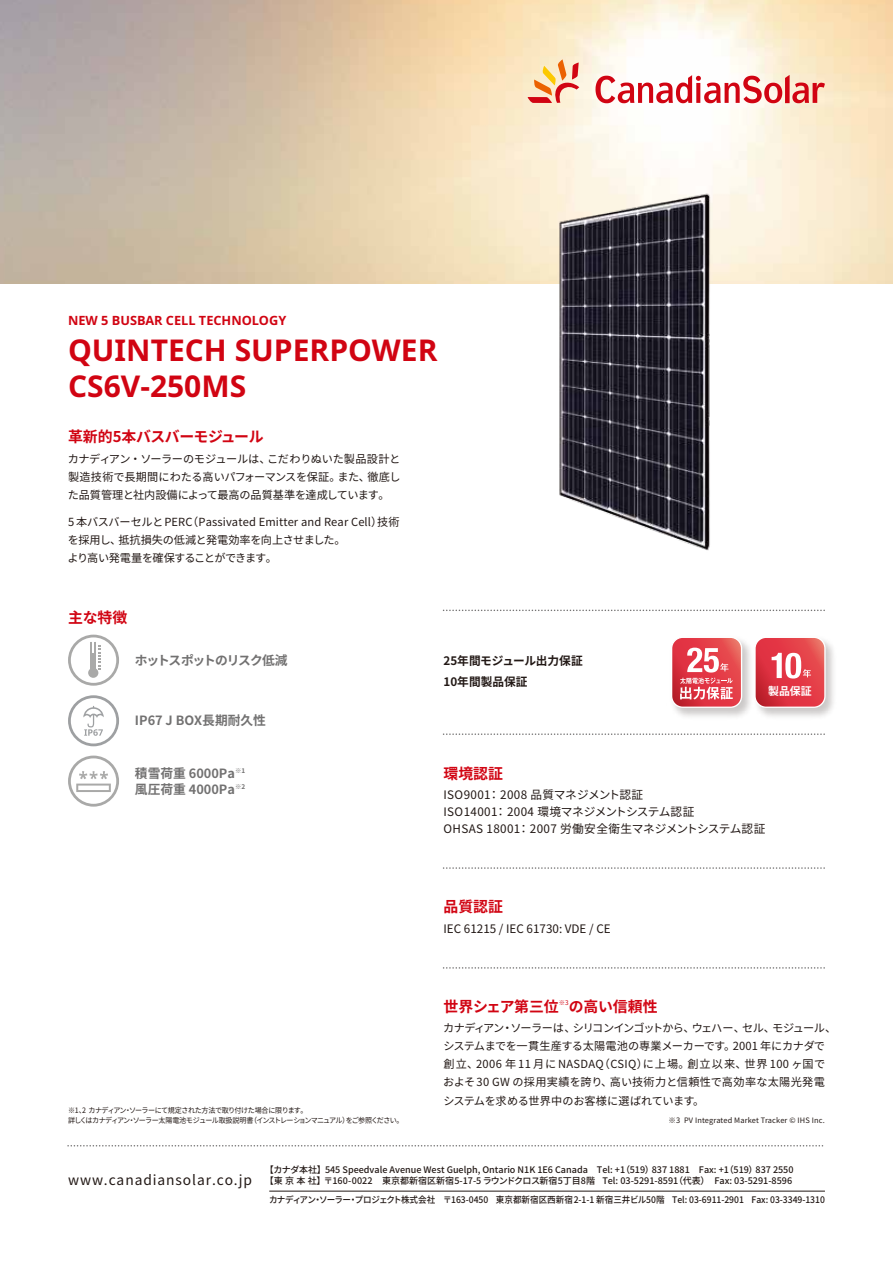
<style>
.page{position:relative;width:893px;height:1263px;background:#fff}
.page>*{position:absolute;margin:0;border:0;box-sizing:border-box;transform-origin:0 0}
.t1{font:700 30px "Noto Sans";color:#d10412}
.t2{font:700 14.85px "Noto Sans CJ Kjp";color:#d10412}
.t3{font:13.8px "Noto Sans CJ Kjp";letter-spacing:.065em;color:#221815}
.t4{font:700 12.75px/15.9px "Noto Sans CJ Kjp";color:#727171}
.t5{font:700 12.75px "Noto Sans";color:#d10412}
.t6{font:700 12.75px "Noto Sans CJ Kjp";letter-spacing:-.08em;color:#727171}
.t7{font:11.7px/17px "Noto Sans CJ Kjp";letter-spacing:.03em;color:#221815}
.t8{font:11.7px "Noto Sans CJ Kjp";letter-spacing:.01em;color:#221815}
.t9{font:700 11.7px/21.3px "Noto Sans CJ Kjp";color:#221815}
.t10{font:11.1px/18px "Noto Sans CJ Kjp";color:#221815}
.t11{font:700 10.8px "Koz Go Pro";color:#fff}
.t12{font:500 9px/11.7px "Noto Sans CJ Kjp";color:#221815}
.t13{font:500 9px "Noto Sans CJ Kjp";color:#221815;scale:.95 1}
.t14{font:7.5px/9.6px "Noto Sans CJ Kjp";letter-spacing:-.09em;color:#221815;scale:.95 1}
.t15{font:7.5px "Noto Sans CJ Kjp";letter-spacing:.02em;color:#221815}
.t16{font:6.45px "Noto Sans CJ Kjp";color:#d10412}
</style>
<div class="page">
<svg style="left:443px;top:967px;width:382px;height:2px"></svg>
<svg style="left:443px;top:867px;width:382px;height:2px"></svg>
<svg style="left:443px;top:733px;width:382px;height:2px"></svg>
<svg style="left:443px;top:610px;width:382px;height:1px"></svg>
<img style="left:674px;top:641px;width:76px;height:76px">
<div style="left:671px;top:637px;width:71px;height:71px;border:1px solid #fff;border-radius:11px"></div>
<svg style="left:672px;top:637px;width:70px;height:70px;background:#e66870"></svg>
<div style="left:754px;top:637px;width:72px;height:71px;border:1px solid #fff;border-radius:11px"></div>
<svg style="left:755px;top:637px;width:70px;height:70px;background:#e3555f"></svg>
<svg style="left:528px;top:59px;width:51px;height:44px;background:#f2b994"></svg>
<svg style="left:595px;top:75px;width:230px;height:28px"></svg>
<svg style="left:68px;top:635px;width:51px;height:51px"></svg>
<svg style="left:68px;top:756px;width:51px;height:51px"></svg>
<svg style="left:68px;top:695px;width:51px;height:51px"></svg>
<svg style="left:68px;top:1145px;width:756px;height:1px"></svg>
<hr style="left:269px;top:1191px;width:556px;height:1px;background:#221815">
<img style="left:516px;top:186px;width:295px;height:365px">
<p class="t5" style="left:68px;top:311px;width:220px">NEW 5 BUSBAR CELL TECHNOLOGY</p>
<h1 class="t1" style="left:68px;top:329px;width:371px">QUINTECH SUPERPOWER</h1>
<h1 class="t1" style="left:68px;top:365px;width:180px">CS6V-250MS</h1>
<h2 class="t2" style="left:68px;top:428px;width:197px">革新的5本バスバーモジュール</h2>
<p class="t10" style="left:68px;top:450px;width:334px;text-align:justify">カナディアン・ソーラーのモジュールは、こだわりぬいた製品設計と製造技術で長期間にわたる高いパフォーマンスを保証。また、徹底した品質管理と社内設備によって最高の品質基準を達成しています。</p>
<p class="t10" style="left:67px;top:513px;width:334px">5 本バスバーセルとPERC（Passivated Emitter and Rear Cell）技術を採用し、抵抗損失の低減と発電効率を向上させました。<br>より高い発電量を確保することができます。</p>
<h2 class="t2" style="left:68px;top:610px;width:61px">主な特徴</h2>
<p class="t6" style="left:135px;top:653px;width:154px">ホットスポットのリスク低減</p>
<p class="t4" style="left:135px;top:713px;width:133px">IP67 J BOX長期耐久性</p>
<p class="t4" style="left:135px;top:765px;width:112px">積雪荷重 6000Pa<sup>※1</sup>風圧荷重 4000Pa<sup>※2</sup></p>
<p class="t14" style="left:68px;top:1106px;width:355px">※1、2 カナディアン・ソーラーにて規定された方法で取り付けた場合に限ります。<br>詳しくはカナディアン・ソーラー太陽電池モジュール取扱説明書（インストレーションマニュアル）をご参照ください。</p>
<p class="t9" style="left:443px;top:650px;width:141px">25年間モジュール出力保証<br>10年間製品保証</p>
<h2 class="t2" style="left:443px;top:765px;width:61px">環境認証</h2>
<p class="t11" style="left:768px;top:684px;width:45px">製品保証</p>
<p class="t7" style="left:443px;top:786px;width:323px">ISO9001： 2008 品質マネジメント認証<br>ISO14001： 2004 環境マネジメントシステム認証<br>OHSAS 18001： 2007 労働安全衛生マネジメントシステム認証</p>
<h2 class="t2" style="left:443px;top:898px;width:61px">品質認証</h2>
<p class="t8" style="left:443px;top:922px;width:169px">IEC 61215 / IEC 61730: VDE / CE</p>
<h2 class="t2" style="left:443px;top:998px;width:117px">世界シェア第三位</h2>
<p class="t16" style="left:559px;top:999px;width:11px">※3</p>
<h2 class="t2" style="left:569px;top:998px;width:90px">の高い信頼性</h2>
<p class="t10" style="left:443px;top:1019px;width:395px">カナディアン・ソーラーは、シリコンインゴットから、ウェハー、セル、モジュール、システムまでを一貫生産する太陽電池の専業メーカーです。2001 年にカナダで創立、2006 年 11 月に NASDAQ（CSIQ）に上場。創立以来、世界 100 ヶ国でおよそ30 GW の採用実績を誇り、高い技術力と信頼性で高効率な太陽光発電システムを求める世界中のお客様に選ばれています。</p>
<p class="t15" style="left:668px;top:1116px;width:158px">※3 PV Integrated Market Tracker © IHS Inc.</p>
<p class="t3" style="left:68px;top:1172px;width:185px">www.canadiansolar.co.jp</p>
<p class="t12" style="left:265px;top:1164px;width:530px">【カナダ本社】545 Speedvale Avenue West Guelph, Ontario N1K 1E6 Canada　Tel: +1（519）837 1881　Fax: +1（519）837 2550【東京本社】〒160-0022 東京都新宿区新宿5-17-5 ラウンドクロス新宿5丁目8階 Tel: 03-5291-8591（代表）　Fax: 03-5291-8596</p>
<p class="t13" style="left:269px;top:1195px;width:587px">カナディアン・ソーラー・プロジェクト株式会社　〒163-0450 東京都新宿区西新宿2-1-1 新宿三井ビル50階　Tel: 03-6911-2901　Fax: 03-3349-1310</p>
</div>
